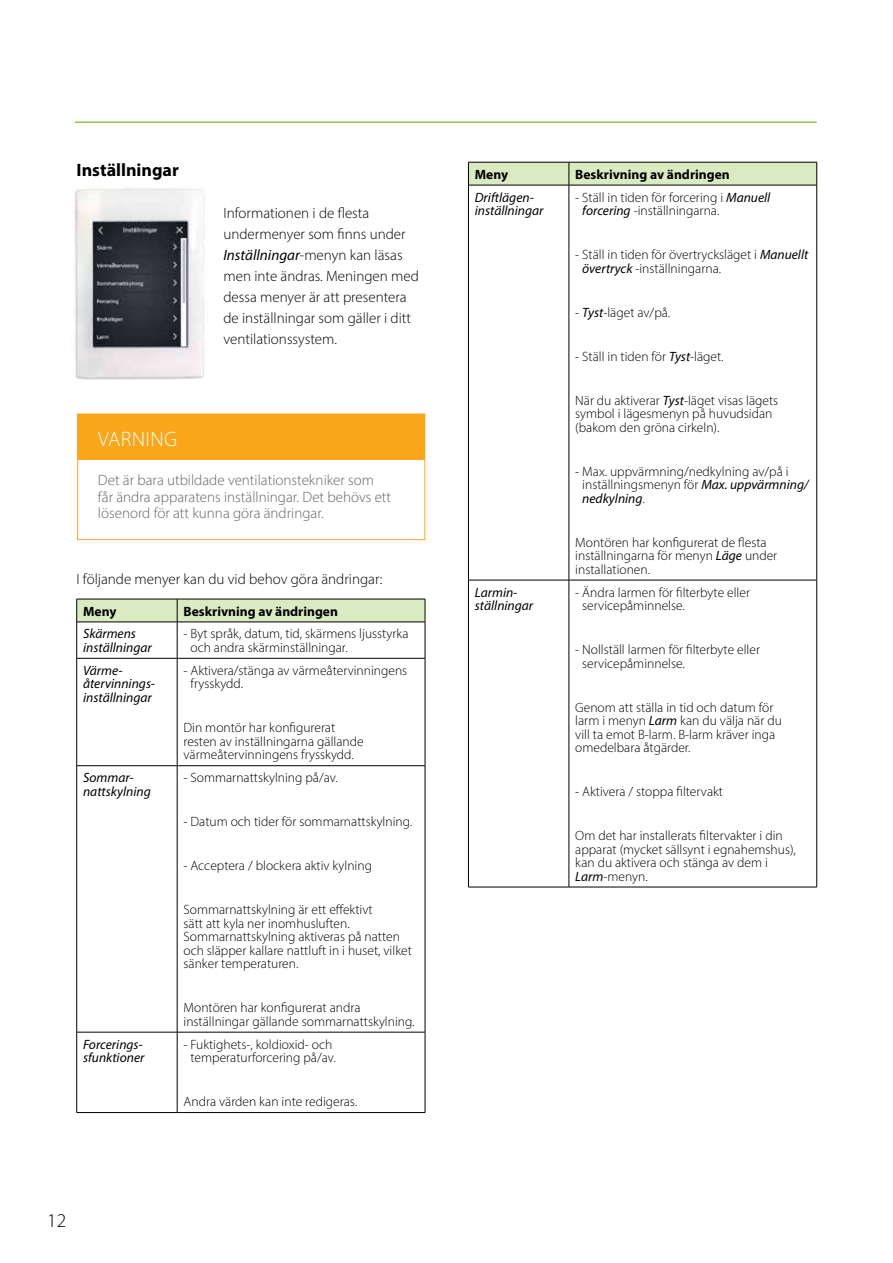
<style>
.page{position:relative;width:893px;height:1263px;background:#fff}
.page>*{position:absolute;margin:0;border:0;box-sizing:border-box;transform-origin:0 0}
.t1{font:300 21px "Myriad Pro";letter-spacing:.02em;color:#fff}
.t2{font:300 19.5px "Myriad Pro";color:#000}
.t3{font:700 18px "Myriad Pro";color:#000}
.t4{font:300 15px/21px "Myriad Pro";color:#000}
.t5{font:300 15px/16.5px "Myriad Pro";color:#636466}
.t6{font:300 13.5px/13.5px "Myriad Pro";color:#000}
.t7{font:italic 13.5px/13.5px "Myriad Pro";color:#000}
.t8{font:700 13.5px "Myriad Pro";color:#000}
.s1{font-weight:400;font-style:italic}
</style>
<div class="page">
<hr style="left:76px;top:121px;width:740px;height:2px;background:#8dc63f">
<hr style="left:77px;top:622px;width:100px;height:1px;background:#000">
<hr style="left:76px;top:622px;width:1px;height:36px;background:#000">
<hr style="left:177px;top:622px;width:1px;height:36px;background:#000">
<hr style="left:425px;top:622px;width:1px;height:36px;background:#000">
<hr style="left:76px;top:658px;width:1px;height:107px;background:#000">
<hr style="left:177px;top:658px;width:248px;height:1px;background:#000">
<hr style="left:177px;top:658px;width:1px;height:107px;background:#000">
<hr style="left:425px;top:658px;width:1px;height:107px;background:#000">
<hr style="left:177px;top:765px;width:248px;height:1px;background:#000">
<hr style="left:425px;top:766px;width:1px;height:266px;background:#000">
<hr style="left:177px;top:1032px;width:248px;height:1px;background:#000">
<hr style="left:425px;top:1032px;width:1px;height:80px;background:#000">
<hr style="left:177px;top:1112px;width:248px;height:1px;background:#000">
<hr style="left:77px;top:658px;width:100px;height:1px;background:#000">
<hr style="left:77px;top:765px;width:100px;height:1px;background:#000">
<hr style="left:76px;top:766px;width:1px;height:266px;background:#000">
<hr style="left:177px;top:766px;width:1px;height:266px;background:#000">
<hr style="left:77px;top:1032px;width:100px;height:1px;background:#000">
<hr style="left:76px;top:1032px;width:1px;height:80px;background:#000">
<hr style="left:177px;top:1032px;width:1px;height:80px;background:#000">
<hr style="left:77px;top:1112px;width:100px;height:1px;background:#000">
<svg style="left:76px;top:599px;width:350px;height:23px;background:#cdddb6"></svg>
<hr style="left:177px;top:622px;width:248px;height:1px;background:#000">
<hr style="left:468px;top:185px;width:101px;height:1px;background:#000">
<hr style="left:816px;top:185px;width:1px;height:395px;background:#000">
<hr style="left:569px;top:580px;width:248px;height:1px;background:#000">
<hr style="left:816px;top:580px;width:1px;height:307px;background:#000">
<hr style="left:569px;top:887px;width:248px;height:1px;background:#000">
<hr style="left:468px;top:185px;width:1px;height:395px;background:#000">
<hr style="left:569px;top:185px;width:1px;height:395px;background:#000">
<hr style="left:468px;top:580px;width:101px;height:1px;background:#000">
<hr style="left:468px;top:580px;width:1px;height:307px;background:#000">
<hr style="left:569px;top:580px;width:1px;height:307px;background:#000">
<hr style="left:468px;top:887px;width:101px;height:1px;background:#000">
<svg style="left:468px;top:162px;width:349px;height:23px;background:#cdddb6"></svg>
<hr style="left:569px;top:185px;width:248px;height:1px;background:#000">
<div style="left:78px;top:414px;width:347px;height:46px;background:#faa61a"></div>
<div style="left:77px;top:414px;width:348px;height:126px;border:1px solid #faa61a"></div>
<img style="left:74px;top:188px;width:131px;height:192px">
<h3 class="t3" style="left:77px;top:158px;width:104px">Inställningar</h3>
<h1 class="t1" style="left:98px;top:426px;width:81px">VARNING</h1>
<p class="t4" style="left:223px;top:202px;width:197px">Informationen i de flesta undermenyer som finns under<br><span class="s1">Inställningar</span>-menyn kan läsas men inte ändras. Meningen med dessa menyer är att presentera de inställningar som gäller i ditt ventilationssystem.</p>
<p class="t5" style="left:98px;top:472px;width:295px">Det är bara utbildade ventilationstekniker som får ändra apparatens inställningar. Det behövs ett lösenord för att kunna göra ändringar.</p>
<p class="t4" style="left:77px;top:569px;width:307px">I följande menyer kan du vid behov göra ändringar:</p>
<p class="t8" style="left:83px;top:602px;width:35px">Meny</p>
<p class="t8" style="left:184px;top:602px;width:156px">Beskrivning av ändringen</p>
<p class="t7" style="left:83px;top:627px;width:70px">Skärmens inställningar</p>
<p class="t6" style="left:191px;top:627px;width:220px;text-indent:-7px">- Byt språk, datum, tid, skärmens ljusstyrka och andra skärminställningar.</p>
<p class="t7" style="left:83px;top:663px;width:74px">Värme&shy;återvinnings&shy;inställningar</p>
<p class="t6" style="left:191px;top:663px;width:218px;text-indent:-7px">- Aktivera/stänga av värmeåtervinningens frysskydd.</p>
<p class="t6" style="left:184px;top:721px;width:182px">Din montör har konfigurerat resten av inställningarna gällande värmeåtervinningens frysskydd.</p>
<p class="t7" style="left:83px;top:771px;width:69px">Sommar&shy;nattskylning</p>
<p class="t6" style="left:184px;top:771px;width:156px">- Sommarnattskylning på/av.</p>
<p class="t6" style="left:184px;top:815px;width:230px">- Datum och tider för sommarnattskylning.</p>
<p class="t6" style="left:184px;top:859px;width:190px">- Acceptera / blockera aktiv kylning</p>
<p class="t6" style="left:184px;top:903px;width:230px">Sommarnattskylning är ett effektivt<br>sätt att kyla ner inomhusluften.<br>Sommarnattskylning aktiveras på natten och släpper kallare nattluft in i huset, vilket sänker temperaturen.</p>
<p class="t6" style="left:184px;top:1001px;width:233px">Montören har konfigurerat andra inställningar gällande sommarnattskylning.</p>
<p class="t7" style="left:83px;top:1037px;width:63px">Forcerings&shy;sfunktioner</p>
<p class="t6" style="left:184px;top:1037px;width:154px;text-align:center">- Fuktighets-, koldioxid- och temperaturforcering på/av.</p>
<p class="t6" style="left:184px;top:1095px;width:175px">Andra värden kan inte redigeras.</p>
<h2 class="t2" style="left:47px;top:1208px;width:21px">12</h2>
<p class="t8" style="left:475px;top:165px;width:35px">Meny</p>
<p class="t8" style="left:575px;top:165px;width:156px">Beskrivning av ändringen</p>
<p class="t7" style="left:475px;top:190px;width:70px">Driftlägen&shy;inställningar</p>
<p class="t6" style="left:582px;top:190px;width:190px;text-indent:-7px">- Ställ in tiden för forcering i <span class="s1">Manuell forcering</span> -inställningarna.</p>
<p class="t6" style="left:582px;top:248px;width:228px;text-indent:-7px">- Ställ in tiden för övertrycksläget i <span class="s1">Manuellt övertryck</span> -inställningarna.</p>
<p class="t6" style="left:575px;top:305px;width:96px">- <span class="s1">Tyst</span>-läget av/på.</p>
<p class="t6" style="left:575px;top:349px;width:150px">- Ställ in tiden för <span class="s1">Tyst</span>-läget.</p>
<p class="t6" style="left:575px;top:393px;width:204px">När du aktiverar <span class="s1">Tyst</span>-läget visas lägets symbol i lägesmenyn på huvudsidan (bakom den gröna cirkeln).</p>
<p class="t6" style="left:582px;top:464px;width:228px;text-indent:-7px">- Max. uppvärmning/nedkylning av/på i inställningsmenyn för <span class="s1">Max. uppvärmning/ nedkylning</span>.</p>
<p class="t6" style="left:575px;top:535px;width:203px">Montören har konfigurerat de flesta inställningarna för menyn <span class="s1">Läge</span> under installationen.</p>
<p class="t7" style="left:475px;top:585px;width:60px">Larmin&shy;ställningar</p>
<p class="t6" style="left:582px;top:585px;width:169px;text-indent:-7px">- Ändra larmen för filterbyte eller servicepåminnelse.</p>
<p class="t6" style="left:582px;top:643px;width:179px;text-indent:-7px">- Nollställ larmen för filterbyte eller servicepåminnelse.</p>
<p class="t6" style="left:575px;top:700px;width:208px">Genom att ställa in tid och datum för larm i menyn <span class="s1">Larm</span> kan du välja när du vill ta emot B-larm. B-larm kräver inga omedelbara åtgärder.</p>
<p class="t6" style="left:575px;top:785px;width:149px">- Aktivera / stoppa filtervakt</p>
<p class="t6" style="left:575px;top:829px;width:222px">Om det har installerats filtervakter i din apparat (mycket sällsynt i egnahemshus), kan du aktivera och stänga av dem i<br><span class="s1">Larm</span>-menyn.</p>
</div>
